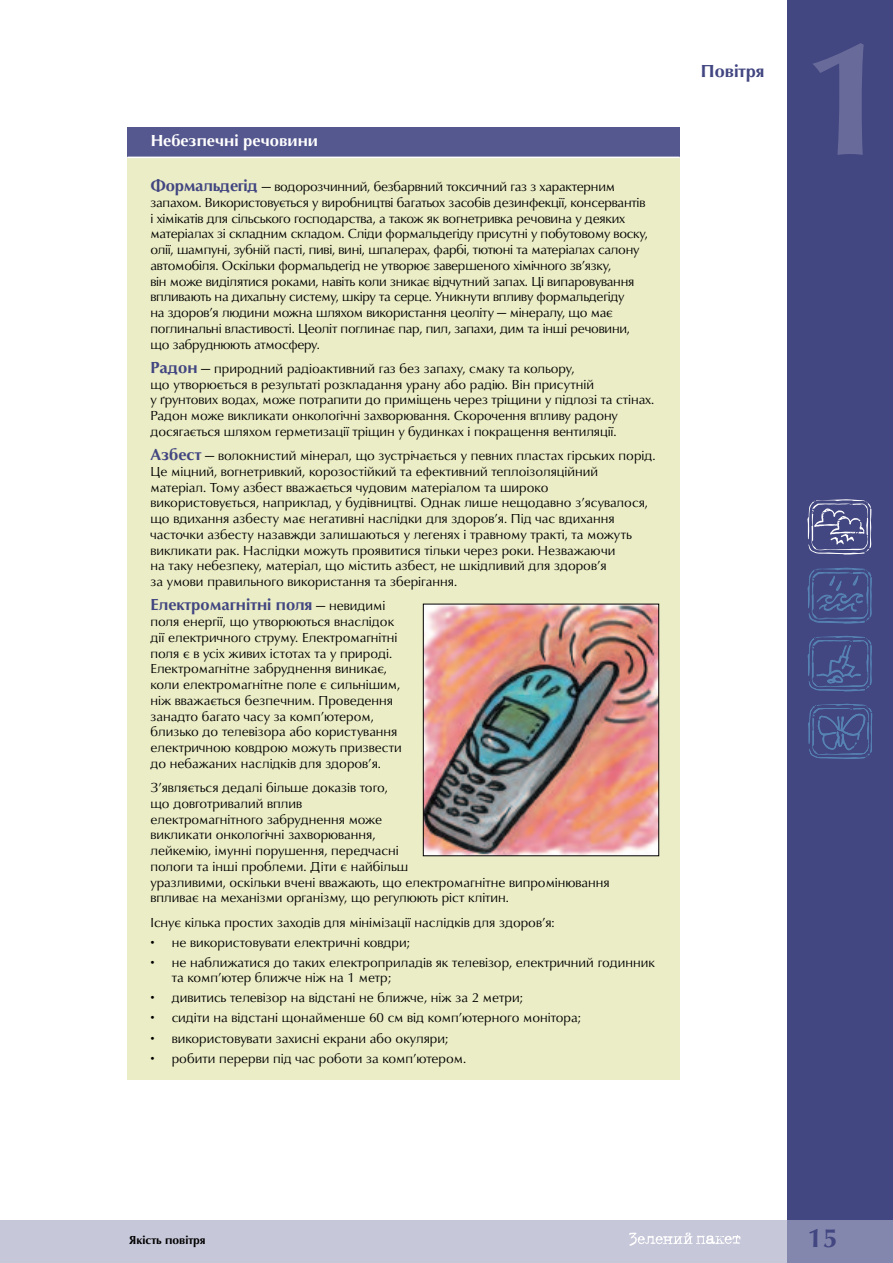
<style>
.page{position:relative;width:893px;height:1263px;background:#fff}
.page>*{position:absolute;margin:0;border:0;box-sizing:border-box;transform-origin:0 0}
.t1{font:700 165px "URW Classico TCE";color:#686b9a}
.t2{font:700 27px "URW Classico TCE";color:#424681}
.t3{font:700 18px "URW Classico TCY";color:#424681}
.t4{font:700 16.5px "URW Classico TCY";color:#424681}
.t5{font:700 16.5px "URW Classico TCY";color:#fff}
.t6{font:13.5px/15.8px "URW Classico TCY";color:#000}
.t7{font:700 12px "URW Classico TCY";color:#000}
.s1{font-weight:700;font-size:16.5px;color:#424681}
.s2{font-weight:400;font-size:13.5px;color:#000}
</style>
<div class="page">
<div style="left:0;top:1220px;width:876px;height:43px;background:#c6c7d9"></div>
<div style="left:787px;top:0;width:106px;height:1263px;background:#424681"></div>
<div style="left:787px;top:1220px;width:106px;height:43px;background:#8487ad"></div>
<svg style="left:629px;top:1232px;width:112px;height:14px"></svg>
<div style="left:128px;top:128px;width:552px;height:952px;background:#ebedc6"></div>
<div style="left:128px;top:128px;width:552px;height:29px;background:#55588e"></div>
<hr style="left:128px;top:157px;width:552px;height:1px;background:#fff">
<svg style="left:808px;top:636px;width:64px;height:55px"></svg>
<svg style="left:808px;top:704px;width:64px;height:55px"></svg>
<svg style="left:807px;top:499px;width:64px;height:56px"></svg>
<svg style="left:807px;top:568px;width:65px;height:56px"></svg>
<img style="left:425px;top:606px;width:232px;height:248px">
<div style="left:423px;top:604px;width:236px;height:252px;border:1px solid #000"></div>
<p class="t5" style="left:151px;top:130px;width:169px">Небезпечні речовини</p>
<p class="t6" style="left:150px;top:179px;width:499px"><span class="s1">Формальдегід</span> — водорозчинний, безбарвний токсичний газ з характерним запахом. Використовується у виробництві багатьох засобів дезинфекції, консервантів і хімікатів для сільського господарства, а також як вогнетривка речовина у деяких матеріалах зі складним складом. Сліди формальдегіду присутні у побутовому воску, олії, шампуні, зубній пасті, пиві, вині, шпалерах, фарбі, тютюні та матеріалах салону автомобіля. Оскільки формальдегід не утворює завершеного хімічного зв’язку,<br>він може виділятися роками, навіть коли зникає відчутний запах. Ці випаровування впливають на дихальну систему, шкіру та серце. Уникнути впливу формальдегіду<br>на здоров’я людини можна шляхом використання цеоліту — мінералу, що має поглинальні властивості. Цеоліт поглинає пар, пил, запахи, дим та інші речовини, що забруднюють атмосферу.</p>
<p class="t6" style="left:150px;top:360px;width:505px"><span class="s1">Радон</span> — природний радіоактивний газ без запаху, смаку та кольору,<br>що утворюється в результаті розкладання урану або радію. Він присутній<br>у ґрунтових водах, може потрапити до приміщень через тріщини у підлозі та стінах.<br>Радон може викликати онкологічні захворювання. Скорочення впливу радону досягається шляхом герметизації тріщин у будинках і покращення вентиляції.</p>
<p class="t6" style="left:150px;top:448px;width:507px"><span class="s1">Азбест</span> — волокнистий мінерал, що зустрічається у певних пластах гірських порід.<br>Це міцний, вогнетривкий, корозостійкий та ефективний теплоізоляційний матеріал. Тому азбест вважається чудовим матеріалом та широко використовується, наприклад, у будівництві. Однак лише нещодавно з’ясувалося, що вдихання азбесту має негативні наслідки для здоров’я. Під час вдихання часточки азбесту назавжди залишаються у легенях і травному тракті, та можуть викликати рак. Наслідки можуть проявитися тільки через роки. Незважаючи<br>на таку небезпеку, матеріал, що містить азбест, не шкідливий для здоров’я<br>за умови правильного використання та зберігання.</p>
<p class="t4" style="left:150px;top:595px;width:236px">Електромагнітні поля <span class="s2">— невидимі</span></p>
<p class="t6" style="left:150px;top:614px;width:253px">поля енергії, що утворюються внаслідок дії електричного струму. Електромагнітні поля є в усіх живих істотах та у природі.<br>Електромагнітне забруднення виникає, коли електромагнітне поле є сильнішим, ніж вважається безпечним. Проведення занадто багато часу за комп’ютером, близько до телевізора або користування електричною ковдрою можуть призвести до небажаних наслідків для здоров’я.</p>
<p class="t6" style="left:150px;top:780px;width:461px">З’являється дедалі більше доказів того,<br>що довготривалий вплив<br>електромагнітного забруднення може<br>викликати онкологічні захворювання,<br>лейкемію, імунні порушення, передчасні<br>пологи та інші проблеми. Діти є найбільш<br>уразливими, оскільки вчені вважають, що електромагнітне випромінювання впливає на механізми організму, що регулюють ріст клітин.</p>
<p class="t6" style="left:150px;top:914px;width:406px">Існує кілька простих заходів для мінімізації наслідків для здоров’я:</p>
<p class="t6" style="left:150px;top:934px;width:261px">• не використовувати електричні ковдри;</p>
<p class="t6" style="left:172px;top:954px;width:485px;text-indent:-21px">• не наближатися до таких електроприладів як телевізор, електричний годинник та комп’ютер ближче ніж на 1 метр;</p>
<p class="t6" style="left:150px;top:990px;width:374px">• дивитись телевізор на відстані не ближче‚ ніж за 2 метри;</p>
<p class="t6" style="left:150px;top:1010px;width:432px">• сидіти на відстані щонайменше 60 см від комп’ютерного монітора;</p>
<p class="t6" style="left:150px;top:1030px;width:299px">• використовувати захисні екрани або окуляри;</p>
<p class="t6" style="left:150px;top:1050px;width:317px">• робити перерви під час роботи за комп’ютером.</p>
<h3 class="t3" style="left:701px;top:61px;width:65px">Повітря</h3>
<h1 class="t1" style="left:801px;top:1px;width:92px">1</h1>
<p class="t7" style="left:129px;top:1233px;width:78px">Якість повітря</p>
<h2 class="t2" style="left:808px;top:1222px;width:31px">15</h2>
</div>
